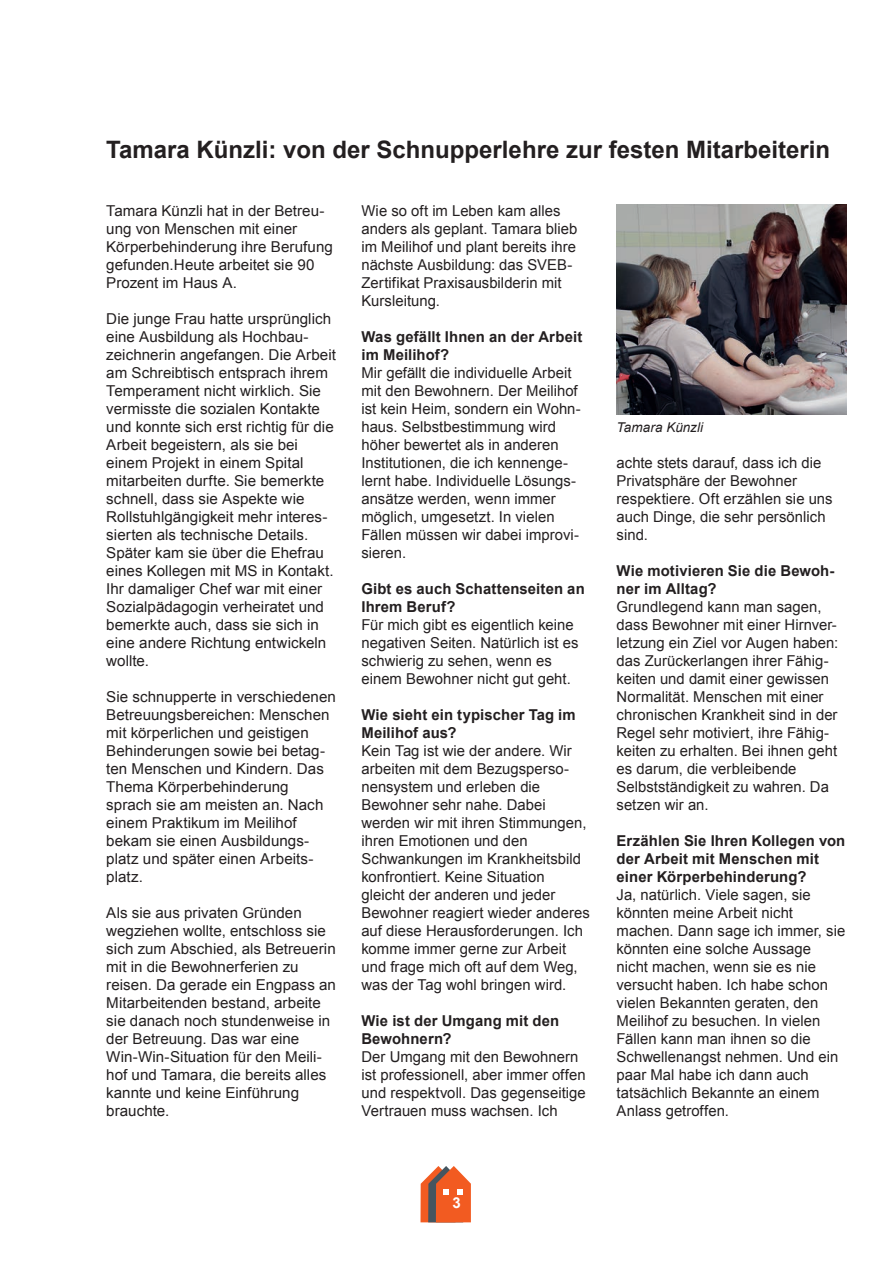
<style>
.page{position:relative;width:893px;height:1263px;background:#fff}
.page>*{position:absolute;margin:0;border:0;box-sizing:border-box;transform-origin:0 0}
.t1{font:700 24px "Arial";color:#231f20}
.t2{font:15px/18px "Arial";letter-spacing:.005em;color:#231f20}
.t3{font:700 15px/18px "Arial";letter-spacing:.01em;color:#231f20}
.t4{font:700 15px "Arial";color:#fff}
.t5{font:italic 13.5px "Arial";letter-spacing:.005em;color:#231f20}
</style>
<div class="page">
<svg style="left:420px;top:1166px;width:51px;height:56px;background:#da734c"></svg>
<img style="left:617px;top:204px;width:229px;height:210px">
<h1 class="t1" style="left:106px;top:136px;width:725px">Tamara Künzli: von der Schnupperlehre zur festen Mitarbeiterin</h1>
<p class="t2" style="left:106px;top:202px;width:228px">Tamara Künzli hat in der Betreu&shy;ung von Menschen mit einer<br>Körperbehinderung ihre Berufung gefunden.Heute arbeitet sie 90<br>Prozent im Haus A.</p>
<p class="t2" style="left:106px;top:310px;width:231px">Die junge Frau hatte ursprünglich eine Ausbildung als Hochbau&shy;zeichnerin angefangen. Die Arbeit am Schreibtisch entsprach ihrem<br>Temperament nicht wirklich. Sie vermisste die sozialen Kontakte und konnte sich erst richtig für die<br>Arbeit begeistern, als sie bei einem Projekt in einem Spital mitarbeiten durfte. Sie bemerkte schnell, dass sie Aspekte wie<br>Rollstuhlgängigkeit mehr interes&shy;sierten als technische Details.<br>Später kam sie über die Ehefrau eines Kollegen mit MS in Kontakt.<br>Ihr damaliger Chef war mit einer<br>Sozialpädagogin verheiratet und bemerkte auch, dass sie sich in eine andere Richtung entwickeln wollte.</p>
<p class="t2" style="left:106px;top:688px;width:231px">Sie schnupperte in verschiedenen<br>Betreuungsbereichen: Menschen mit körperlichen und geistigen<br>Behinderungen sowie bei betag&shy;ten Menschen und Kindern. Das<br>Thema Körperbehinderung sprach sie am meisten an. Nach einem Praktikum im Meilihof bekam sie einen Ausbildungs&shy;platz und später einen Arbeits&shy;platz.</p>
<p class="t2" style="left:106px;top:904px;width:231px">Als sie aus privaten Gründen wegziehen wollte, entschloss sie sich zum Abschied, als Betreuerin mit in die Bewohnerferien zu reisen. Da gerade ein Engpass an<br>Mitarbeitenden bestand, arbeite sie danach noch stundenweise in der Betreuung. Das war eine<br>Win-Win-Situation für den Meili&shy;hof und Tamara, die bereits alles kannte und keine Einführung brauchte.</p>
<p class="t2" style="left:361px;top:202px;width:217px">Wie so oft im Leben kam alles anders als geplant. Tamara blieb im Meilihof und plant bereits ihre nächste Ausbildung: das SVEB-<br>Zertifikat Praxisausbilderin mit<br>Kursleitung.</p>
<p class="t3" style="left:361px;top:328px;width:222px">Was gefällt Ihnen an der Arbeit im Meilihof?</p>
<p class="t2" style="left:361px;top:364px;width:221px">Mir gefällt die individuelle Arbeit mit den Bewohnern. Der Meilihof ist kein Heim, sondern ein Wohn&shy;haus. Selbstbestimmung wird höher bewertet als in anderen<br>Institutionen, die ich kennenge&shy;lernt habe. Individuelle Lösungs&shy;ansätze werden, wenn immer möglich, umgesetzt. In vielen<br>Fällen müssen wir dabei improvi&shy;sieren.</p>
<p class="t3" style="left:361px;top:580px;width:225px">Gibt es auch Schattenseiten an<br>Ihrem Beruf?</p>
<p class="t2" style="left:361px;top:616px;width:219px">Für mich gibt es eigentlich keine negativen Seiten. Natürlich ist es schwierig zu sehen, wenn es einem Bewohner nicht gut geht.</p>
<p class="t3" style="left:361px;top:706px;width:216px">Wie sieht ein typischer Tag im<br>Meilihof aus?</p>
<p class="t2" style="left:361px;top:742px;width:230px">Kein Tag ist wie der andere. Wir arbeiten mit dem Bezugsperso&shy;nensystem und erleben die<br>Bewohner sehr nahe. Dabei werden wir mit ihren Stimmungen, ihren Emotionen und den<br>Schwankungen im Krankheitsbild konfrontiert. Keine Situation gleicht der anderen und jeder<br>Bewohner reagiert wieder anderes auf diese Herausforderungen. Ich komme immer gerne zur Arbeit und frage mich oft auf dem Weg, was der Tag wohl bringen wird.</p>
<p class="t3" style="left:361px;top:1012px;width:199px">Wie ist der Umgang mit den<br>Bewohnern?</p>
<p class="t2" style="left:361px;top:1048px;width:226px">Der Umgang mit den Bewohnern ist professionell, aber immer offen und respektvoll. Das gegenseitige<br>Vertrauen muss wachsen. Ich</p>
<p class="t5" style="left:617px;top:420px;width:88px">Tamara Künzli</p>
<p class="t2" style="left:617px;top:454px;width:218px">achte stets darauf, dass ich die<br>Privatsphäre der Bewohner respektiere. Oft erzählen sie uns auch Dinge, die sehr persönlich sind.</p>
<p class="t3" style="left:617px;top:562px;width:219px">Wie motivieren Sie die Bewoh&shy;ner im Alltag?</p>
<p class="t2" style="left:617px;top:598px;width:223px">Grundlegend kann man sagen, dass Bewohner mit einer Hirnver&shy;letzung ein Ziel vor Augen haben: das Zurückerlangen ihrer Fähig&shy;keiten und damit einer gewissen<br>Normalität. Menschen mit einer chronischen Krankheit sind in der<br>Regel sehr motiviert, ihre Fähig&shy;keiten zu erhalten. Bei ihnen geht es darum, die verbleibende<br>Selbstständigkeit zu wahren. Da setzen wir an.</p>
<p class="t3" style="left:617px;top:832px;width:230px">Erzählen Sie Ihren Kollegen von der Arbeit mit Menschen mit einer Körperbehinderung?</p>
<p class="t2" style="left:617px;top:886px;width:230px">Ja, natürlich. Viele sagen, sie könnten meine Arbeit nicht machen. Dann sage ich immer, sie könnten eine solche Aussage nicht machen, wenn sie es nie versucht haben. Ich habe schon vielen Bekannten geraten, den<br>Meilihof zu besuchen. In vielen<br>Fällen kann man ihnen so die<br>Schwellenangst nehmen. Und ein paar Mal habe ich dann auch tatsächlich Bekannte an einem<br>Anlass getroffen.</p>
<p class="t4" style="left:453px;top:1194px;width:10px">3</p>
</div>
